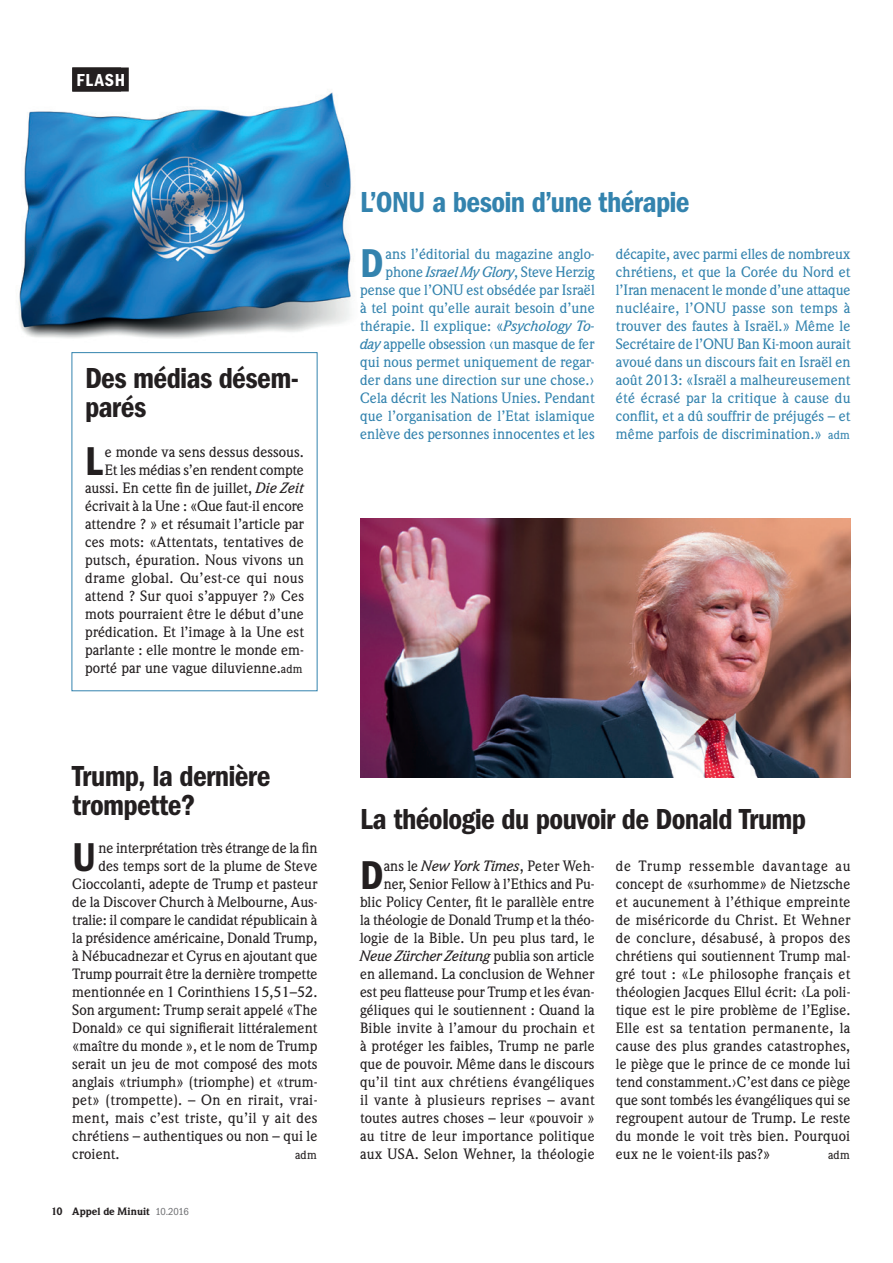
<style>
.page{position:relative;width:893px;height:1263px;background:#fff}
.page>*{position:absolute;margin:0;border:0;box-sizing:border-box;transform-origin:0 0}
.t1{font:600 condensed 41.7px "Franklin Gothic";color:#231f20}
.t2{font:600 condensed 41.7px "Franklin Gothic";color:#3383ae}
.t3{font:600 condensed 30px/28.5px "Franklin Gothic";letter-spacing:-.025em;color:#231f20}
.t4{font:600 condensed 30px "Franklin Gothic";letter-spacing:-.025em;color:#3383ae}
.t5{font:600 condensed 18px "Franklin Gothic";letter-spacing:.05em;color:#fff}
.t6{font:500 14.7px/18px "Weidemann";color:#231f20;text-align:right}
.t7{font:500 14.7px/18px "Weidemann";color:#3383ae;text-align:right}
.t8{font:500 14.7px "Weidemann";letter-spacing:.02em;color:#231f20}
.t9{font:500 12px "Weidemann";letter-spacing:.02em;color:#231f20}
.t10{font:900 10.5px "Weidemann";letter-spacing:-.005em;color:#231f20}
.s1{font-style:italic}
.s2{font-size:12px}
.s3{font-family:"Franklin Gothic";font-weight:400;font-stretch:condensed;color:#6c6d70}
</style>
<div class="page">
<img style="left:18px;top:92px;width:335px;height:247px">
<img style="left:360px;top:519px;width:490px;height:258px">
<div style="left:72px;top:68px;width:57px;height:24px;background:#231f20"></div>
<p class="t5" style="left:77px;top:70px;width:50px">FLASH</p>
<p class="t5" style="left:77px;top:70px;width:42px">TITRE</p>
<h2 class="t3" style="left:85px;top:364px;width:216px">Des médias désem&shy;parés</h2>
<h1 class="t1" style="left:85px;top:437px;width:19px">L</h1>
<p class="t6" style="left:85px;top:443px;width:221px">e monde va sens dessus dessous.<br>Et les médias s’en rendent compte aussi. En cette fin de juillet, <span class="s1">Die Zeit </span>écrivait à la Une : «Que faut-il encore attendre ? » et résumait l’article par ces mots: «Attentats, tentatives de putsch, épuration. Nous vivons un drame global. Qu’est-ce qui nous attend ? Sur quoi s’appuyer ?» Ces mots pourraient être le début d’une prédication. Et l’image à la Une est parlante : elle montre le monde em&shy;porté par une vague diluvienne.<span class="s2">adm</span></p>
<h2 class="t3" style="left:72px;top:762px;width:200px">Trump, la dernière trompette?</h2>
<h1 class="t1" style="left:72px;top:833px;width:26px">U</h1>
<p class="t6" style="left:99px;top:839px;width:221px">ne interprétation très étrange de la fin</p>
<p class="t6" style="left:99px;top:857px;width:220px">des temps sort de la plume de Steve</p>
<p class="t6" style="left:72px;top:875px;width:247px">Cioccolanti, adepte de Trump et pasteur</p>
<p class="t6" style="left:72px;top:893px;width:247px">de la Discover Church à Melbourne, Aus-</p>
<p class="t6" style="left:72px;top:911px;width:246px">tralie: il compare le candidat républicain à</p>
<p class="t6" style="left:72px;top:929px;width:247px">la présidence américaine, Donald Trump,</p>
<p class="t6" style="left:72px;top:947px;width:247px">à Nébucadnezar et Cyrus en ajoutant que</p>
<p class="t6" style="left:72px;top:965px;width:247px">Trump pourrait être la dernière trompette</p>
<p class="t6" style="left:72px;top:983px;width:247px">mentionnée en 1 Corinthiens 15,51–52.</p>
<p class="t6" style="left:72px;top:1001px;width:247px">Son argument: Trump serait appelé «The</p>
<p class="t6" style="left:72px;top:1019px;width:247px">Donald» ce qui signifierait littéralement</p>
<p class="t6" style="left:72px;top:1037px;width:247px">«maître du monde », et le nom de Trump</p>
<p class="t6" style="left:72px;top:1055px;width:247px">serait un jeu de mot composé des mots</p>
<p class="t6" style="left:72px;top:1073px;width:247px">anglais «triumph» (triomphe) et «trum-</p>
<p class="t8" style="left:72px;top:1091px;width:247px">pet» (trompette). – On en rirait, vrai-</p>
<p class="t8" style="left:72px;top:1109px;width:247px">ment, mais c’est triste, qu’il y ait des</p>
<p class="t6" style="left:72px;top:1127px;width:247px">chrétiens – authentiques ou non – qui le</p>
<p class="t6" style="left:72px;top:1145px;width:49px">croient.</p>
<p class="t9" style="left:295px;top:1148px;width:23px">adm</p>
<p class="t10" style="left:51px;top:1204px;width:139px">10 Appel de Minuit <span class="s3">10.2016</span></p>
<h2 class="t4" style="left:360px;top:184px;width:331px">L’ONU a besoin d’une thérapie</h2>
<h1 class="t2" style="left:360px;top:239px;width:25px">D</h1>
<p class="t7" style="left:360px;top:245px;width:236px">ans l’éditorial du magazine anglo&shy;phone <span class="s1">Israel My Glory</span>, Steve Herzig pense que l’ONU est obsédée par Israël à tel point qu’elle aurait besoin d’une thérapie. Il explique: «<span class="s1">Psychology To&shy;day</span> appelle obsession ‹un masque de fer qui nous permet uniquement de regar&shy;der dans une direction sur une chose.› Cela décrit les Nations Unies. Pendant que l’organisation de l’Etat islamique enlève des personnes innocentes et les</p>
<p class="t7" style="left:616px;top:245px;width:236px;text-align:justify">décapite, avec parmi elles de nombreux chrétiens, et que la Corée du Nord et l’Iran menacent le monde d’une attaque nucléaire, l’ONU passe son temps à trouver des fautes à Israël.» Même le Secrétaire de l’ONU Ban Ki-moon aurait avoué dans un discours fait en Israël en août 2013: «Israël a malheureusement été écrasé par la critique à cause du conflit, et a dû souffrir de préjugés – et même parfois de discrimination.» <span class="s2">adm</span></p>
<h2 class="t3" style="left:360px;top:805px;width:448px">La théologie du pouvoir de Donald Trump</h2>
<h1 class="t1" style="left:360px;top:851px;width:25px">D</h1>
<p class="t6" style="left:360px;top:857px;width:236px">ans le <span class="s1">New York Times</span>, Peter Weh&shy;ner, Senior Fellow à l’Ethics and Pu&shy;blic Policy Center, fit le parallèle entre la théologie de Donald Trump et la théo&shy;logie de la Bible. Un peu plus tard, le <span class="s1">Neue Zürcher Zeitung</span> publia son article en allemand. La conclusion de Wehner est peu flatteuse pour Trump et les évan&shy;géliques qui le soutiennent : Quand la Bible invite à l’amour du prochain et à protéger les faibles, Trump ne parle que de pouvoir. Même dans le discours qu’il tint aux chrétiens évangéliques il vante à plusieurs reprises – avant toutes autres choses – leur «pouvoir » au titre de leur importance politique aux USA. Selon Wehner, la théologie</p>
<p class="t6" style="left:616px;top:857px;width:236px;text-align:justify">de Trump ressemble davantage au concept de «surhomme» de Nietzsche et aucunement à l’éthique empreinte de miséricorde du Christ. Et Wehner de conclure, désabusé, à propos des chrétiens qui soutiennent Trump mal&shy;gré tout : «Le philosophe français et théologien Jacques Ellul écrit: ‹La poli&shy;tique est le pire problème de l’Eglise.<br>Elle est sa tentation permanente, la cause des plus grandes catastrophes, le piège que le prince de ce monde lui tend constamment.›C’est dans ce piège que sont tombés les évangéliques qui se regroupent autour de Trump. Le reste du monde le voit très bien. Pourquoi eux ne le voient-ils pas?»</p>
<p class="t9" style="left:828px;top:1148px;width:23px">adm</p>
</div>
